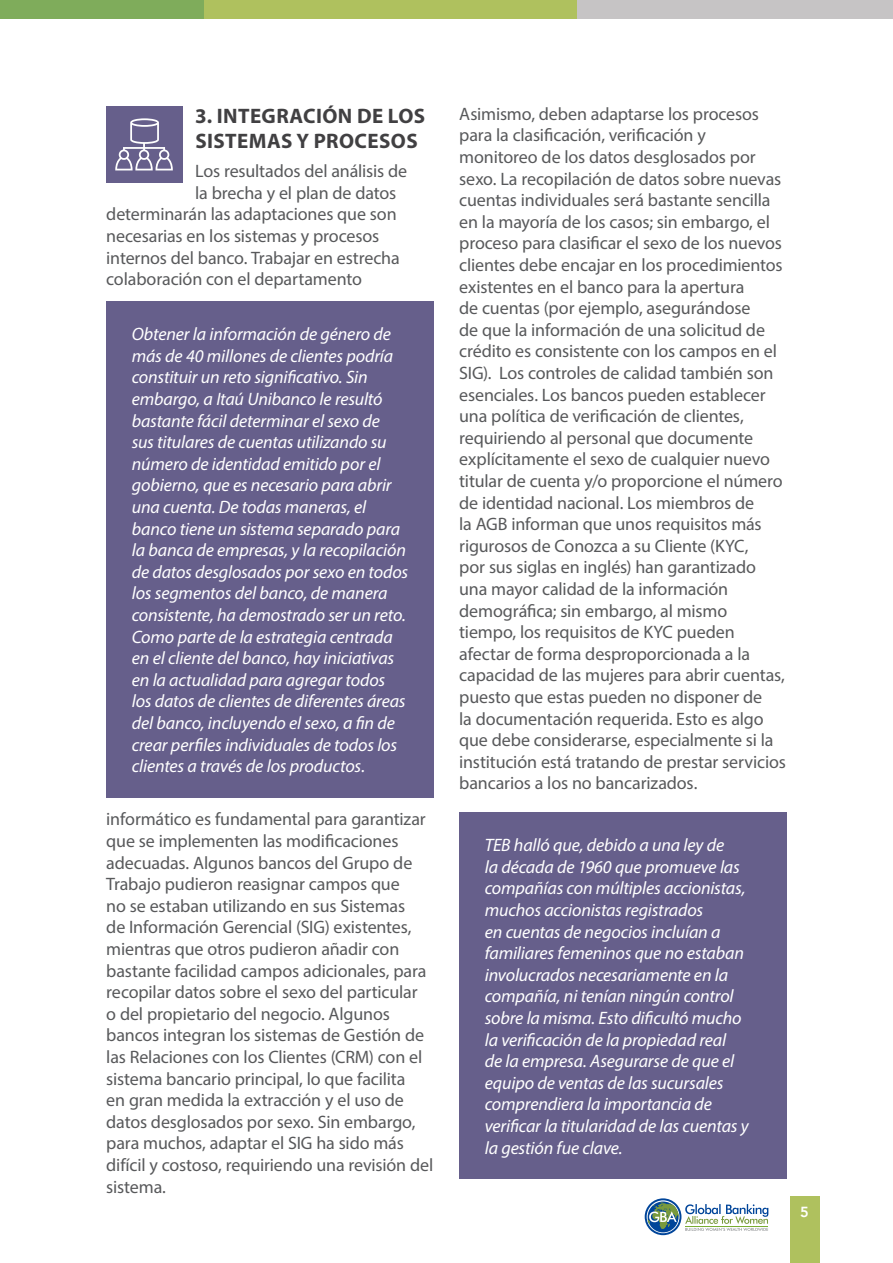
<style>
.page{position:relative;width:893px;height:1263px;background:#fff}
.page>*{position:absolute;margin:0;border:0;box-sizing:border-box;transform-origin:0 0}
.t1{font:700 21px/25.2px "Myriad Pro";letter-spacing:.02em;color:#414042}
.t2{font:18px/21.6px "Myriad Pro";letter-spacing:-.01em;color:#58595b}
.t3{font:italic 18px/21.6px "Myriad Pro";letter-spacing:-.01em;color:#fff}
.t4{font:800 14.55px "Avenir";color:#fff}
</style>
<div class="page">
<div style="left:106px;top:106px;width:76px;height:76px;background:#665f8b"></div>
<svg style="left:116px;top:118px;width:56px;height:52px"></svg>
<div style="left:106px;top:301px;width:328px;height:497px;background:#665f8b"></div>
<div style="left:459px;top:812px;width:328px;height:367px;background:#665f8b"></div>
<svg style="left:645px;top:1198px;width:123px;height:37px"></svg>
<div style="left:790px;top:1196px;width:29px;height:67px;background:#afc15e"></div>
<div style="left:0;top:0;width:204px;height:19px;background:#7fac5b"></div>
<div style="left:204px;top:0;width:373px;height:19px;background:#afc15e"></div>
<div style="left:577px;top:0;width:316px;height:19px;background:#c6c4c5"></div>
<p class="t1" style="left:195px;top:103px;width:231px">3. INTEGRACIÓN DE LOS<br>SISTEMAS Y PROCESOS</p>
<p class="t2" style="left:195px;top:160px;width:213px">Los resultados del análisis de</p>
<p class="t2" style="left:195px;top:182px;width:203px">la brecha y el plan de datos</p>
<p class="t2" style="left:106px;top:203px;width:292px">determinarán las adaptaciones que son</p>
<p class="t2" style="left:106px;top:225px;width:274px">necesarias en los sistemas y procesos</p>
<p class="t2" style="left:106px;top:246px;width:295px">internos del banco. Trabajar en estrecha</p>
<p class="t2" style="left:106px;top:268px;width:257px">colaboración con el departamento</p>
<p class="t3" style="left:132px;top:323px;width:278px">Obtener la información de género de más de 40 millones de clientes podría constituir un reto significativo. Sin embargo, a Itaú Unibanco le resultó bastante fácil determinar el sexo de<br>sus titulares de cuentas utilizando su número de identidad emitido por el gobierno, que es necesario para abrir una cuenta. De todas maneras, el banco tiene un sistema separado para la banca de empresas, y la recopilación de datos desglosados por sexo en todos los segmentos del banco, de manera consistente, ha demostrado ser un reto.<br>Como parte de la estrategia centrada en el cliente del banco, hay iniciativas en la actualidad para agregar todos los datos de clientes de diferentes áreas del banco, incluyendo el sexo, a fin de crear perfiles individuales de todos los clientes a través de los productos.</p>
<p class="t2" style="left:106px;top:808px;width:329px">informático es fundamental para garantizar que se implementen las modificaciones adecuadas. Algunos bancos del Grupo de Trabajo pudieron reasignar campos que<br>no se estaban utilizando en sus Sistemas<br>de Información Gerencial (SIG) existentes, mientras que otros pudieron añadir con bastante facilidad campos adicionales, para recopilar datos sobre el sexo del particular<br>o del propietario del negocio. Algunos bancos integran los sistemas de Gestión de las Relaciones con los Clientes (CRM) con el sistema bancario principal, lo que facilita<br>en gran medida la extracción y el uso de datos desglosados por sexo. Sin embargo, para muchos, adaptar el SIG ha sido más difícil y costoso, requiriendo una revisión del sistema.</p>
<p class="t2" style="left:459px;top:103px;width:328px">Asimismo, deben adaptarse los procesos para la clasificación, verificación y monitoreo de los datos desglosados por sexo. La recopilación de datos sobre nuevas cuentas individuales será bastante sencilla en la mayoría de los casos; sin embargo, el proceso para clasificar el sexo de los nuevos clientes debe encajar en los procedimientos existentes en el banco para la apertura<br>de cuentas (por ejemplo, asegurándose<br>de que la información de una solicitud de crédito es consistente con los campos en el SIG). Los controles de calidad también son esenciales. Los bancos pueden establecer una política de verificación de clientes, requiriendo al personal que documente explícitamente el sexo de cualquier nuevo titular de cuenta y/o proporcione el número de identidad nacional. Los miembros de<br>la AGB informan que unos requisitos más rigurosos de Conozca a su Cliente (KYC,<br>por sus siglas en inglés) han garantizado una mayor calidad de la información demográfica; sin embargo, al mismo tiempo, los requisitos de KYC pueden afectar de forma desproporcionada a la capacidad de las mujeres para abrir cuentas, puesto que estas pueden no disponer de<br>la documentación requerida. Esto es algo que debe considerarse, especialmente si la institución está tratando de prestar servicios bancarios a los no bancarizados.</p>
<p class="t3" style="left:485px;top:834px;width:265px">TEB halló que, debido a una ley de<br>la década de 1960 que promueve las compañías con múltiples accionistas, muchos accionistas registrados<br>en cuentas de negocios incluían a familiares femeninos que no estaban involucrados necesariamente en la compañía, ni tenían ningún control sobre la misma. Esto dificultó mucho la verificación de la propiedad real<br>de la empresa. Asegurarse de que el equipo de ventas de las sucursales comprendiera la importancia de verificar la titularidad de las cuentas y la gestión fue clave.</p>
<p class="t4" style="left:800px;top:1201px;width:10px">5</p>
</div>
